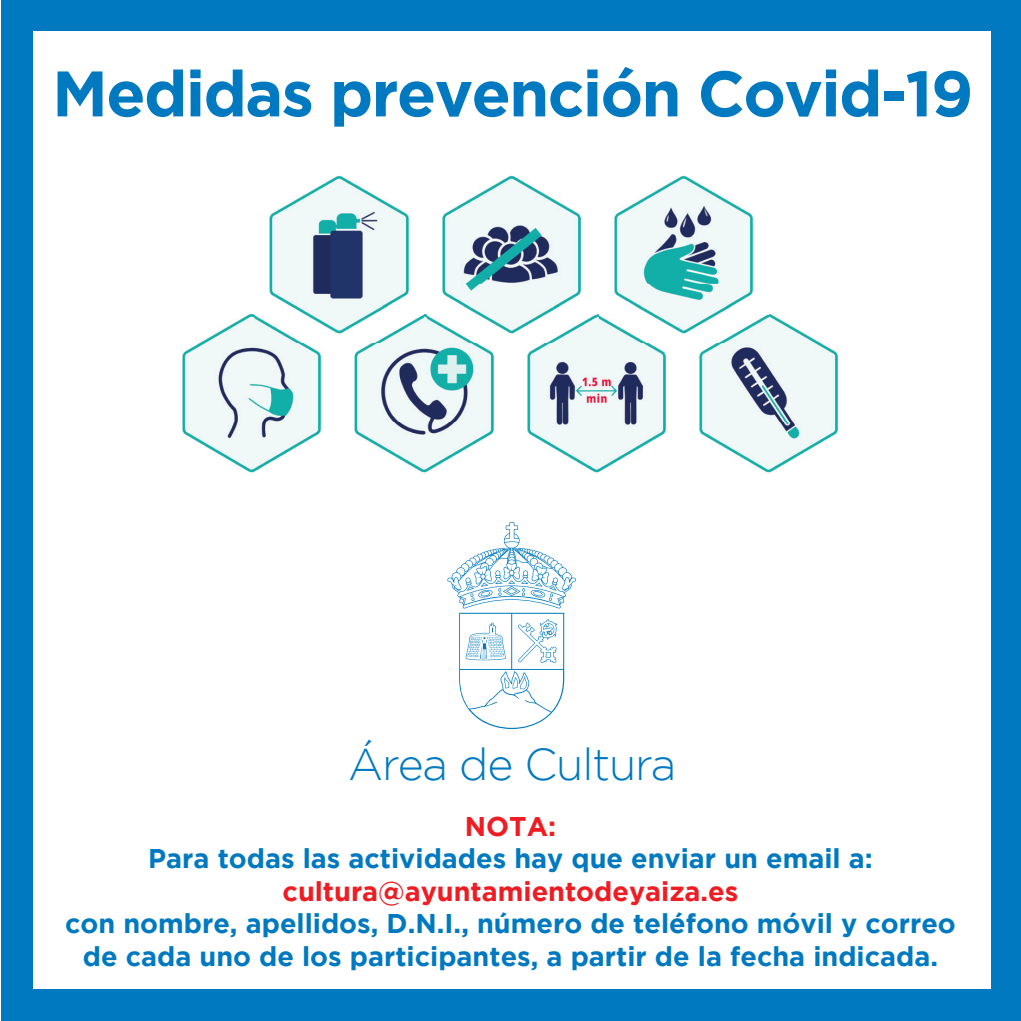
<style>
.page{position:relative;width:1021px;height:1021px;background:#fff}
.page>*{position:absolute;margin:0;border:0;box-sizing:border-box;transform-origin:0 0}
.t1{font:700 64.12px "Gotham";letter-spacing:-.025em;color:#0079c0}
.t2{font:300 44.55px "Gotham";letter-spacing:-.025em;color:#0079c0}
.t3{font:700 27px/32.4px "Gotham";color:#0079c0;text-align:center}
.t4{font:700 27px "Gotham";color:#ee1d23}
</style>
<div class="page">
<div style="left:2px;top:0;width:1018px;height:1020px;background:#0079c0"></div>
<div style="left:34px;top:32px;width:956px;height:957px;background:#fff"></div>
<img style="left:269px;top:175px;width:141px;height:159px">
<img style="left:442px;top:175px;width:140px;height:159px">
<img style="left:614px;top:175px;width:140px;height:159px">
<img style="left:182px;top:313px;width:140px;height:160px">
<img style="left:255px;top:306px;width:81px;height:36px">
<img style="left:354px;top:313px;width:141px;height:160px">
<img style="left:340px;top:306px;width:84px;height:36px">
<img style="left:427px;top:306px;width:82px;height:36px">
<img style="left:527px;top:313px;width:140px;height:160px">
<img style="left:512px;top:306px;width:84px;height:36px">
<img style="left:600px;top:306px;width:81px;height:36px">
<img style="left:699px;top:313px;width:140px;height:160px">
<img style="left:685px;top:306px;width:83px;height:36px">
<svg style="left:447px;top:522px;width:129px;height:207px"></svg>
<h1 class="t1" style="left:52px;top:57px;width:922px">Medidas prevención Covid-19</h1>
<h2 class="t2" style="left:348px;top:739px;width:329px">Área de Cultura</h2>
<p class="t4" style="left:465px;top:810px;width:93px">NOTA:</p>
<p class="t3" style="left:148px;top:842px;width:726px">Para todas las actividades hay que enviar un email a:</p>
<p class="t4" style="left:282px;top:875px;width:457px">cultura@ayuntamientodeyaiza.es</p>
<p class="t3" style="left:65px;top:906px;width:892px">con nombre, apellidos, D.N.I., número de teléfono móvil y correo de cada uno de los participantes, a partir de la fecha indicada.</p>
</div>
